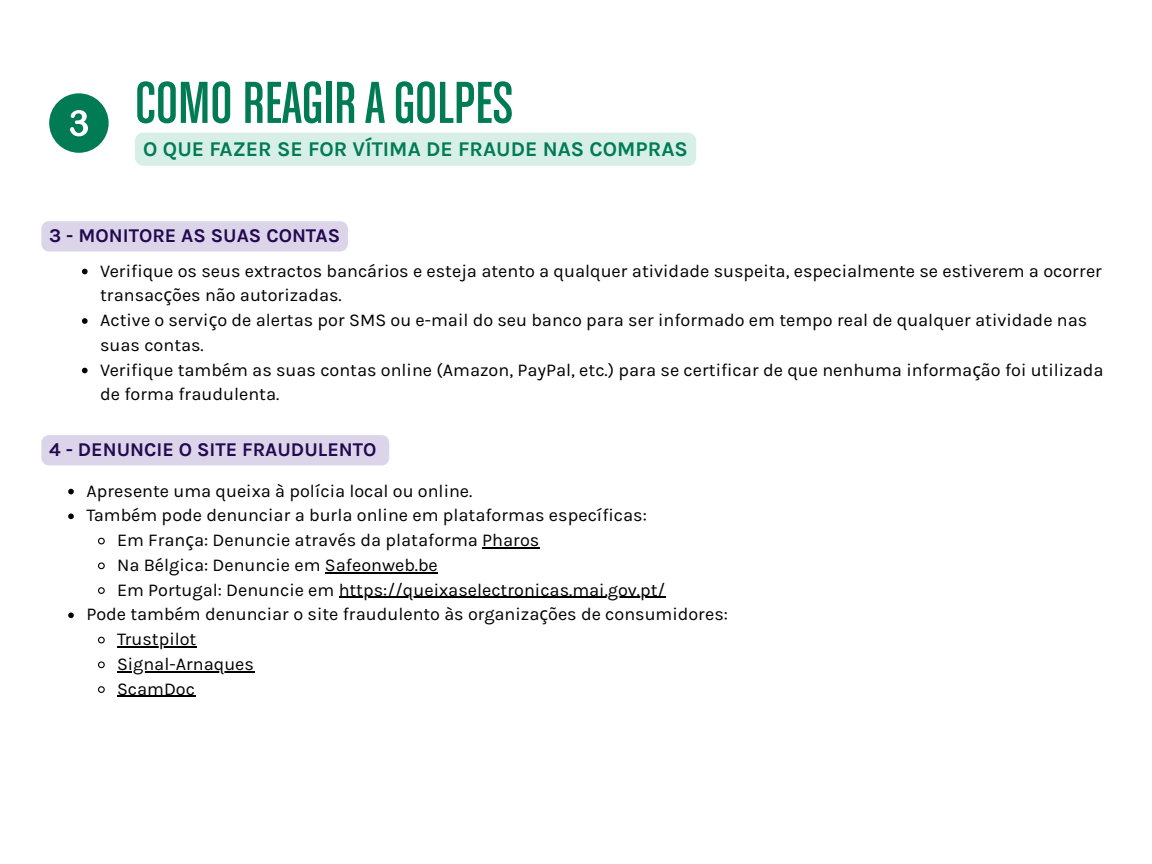
<style>
.page{position:relative;width:1152px;height:864px;background:#fff}
.page>*{position:absolute;margin:0;border:0;box-sizing:border-box;transform-origin:0 0}
.t1{font:63px "Chalet Comprime Cologne Eighty";color:#007b54}
.t2{font:700 21px "Karla";color:#007b54}
.t3{font:700 19.5px "Karla";color:#220950}
.t4{font:18px/24.8px "Karla";color:#000}
.s1{font-family:"Noto Sans"}
</style>
<div class="page">
<div style="left:49px;top:93px;width:60px;height:60px;background:#007b54;border-radius:50%"></div>
<svg style="left:70px;top:110px;width:18px;height:26px"></svg>
<div style="left:41px;top:435px;width:348px;height:30px;background:#dcd4e9"></div>
<svg style="left:68px;top:489px;width:6px;height:5px"></svg>
<svg style="left:68px;top:514px;width:6px;height:5px"></svg>
<svg style="left:98px;top:537px;width:7px;height:8px"></svg>
<hr style="left:482px;top:547px;width:57px;height:1px;background:#000">
<svg style="left:98px;top:562px;width:7px;height:8px"></svg>
<hr style="left:325px;top:572px;width:113px;height:1px;background:#000">
<svg style="left:98px;top:587px;width:7px;height:7px"></svg>
<hr style="left:339px;top:597px;width:326px;height:1px;background:#000">
<svg style="left:68px;top:613px;width:6px;height:5px"></svg>
<svg style="left:98px;top:636px;width:7px;height:8px"></svg>
<hr style="left:117px;top:646px;width:79px;height:1px;background:#000">
<svg style="left:98px;top:661px;width:7px;height:8px"></svg>
<hr style="left:117px;top:671px;width:137px;height:1px;background:#000">
<svg style="left:98px;top:686px;width:7px;height:7px"></svg>
<hr style="left:117px;top:696px;width:78px;height:1px;background:#000">
<div style="left:41px;top:221px;width:307px;height:31px;background:#dcd4e9"></div>
<svg style="left:82px;top:269px;width:6px;height:5px"></svg>
<svg style="left:82px;top:318px;width:6px;height:6px"></svg>
<svg style="left:82px;top:368px;width:6px;height:5px"></svg>
<div style="left:135px;top:133px;width:561px;height:33px;background:#d7efe7"></div>
<p class="t1" style="left:135px;top:79px;width:380px">COMO REAGIRAGOLPES</p>
<p class="t2" style="left:143px;top:137px;width:546px">O QUE FAZER SE FOR VÍTIMA DE FRAUDE NAS COMPRAS</p>
<p class="t3" style="left:49px;top:224px;width:292px">3 - MONITORE AS SUAS CONTAS</p>
<p class="t4" style="left:100px;top:258px;width:1003px">Verifique os seus extractos bancários e esteja atento a qualquer atividade suspeita, especialmente se estiverem a ocorrer transac<span class="s1">ç</span>ões não autorizadas.</p>
<p class="t4" style="left:100px;top:308px;width:989px">Active o servi<span class="s1">ç</span>o de alertas por SMS ou e-mail do seu banco para ser informado em tempo real de qualquer atividade nas suas contas.</p>
<p class="t4" style="left:100px;top:357px;width:1005px">Verifique também as suas contas online (Amazon, PayPal, etc.) para se certificar de que nenhuma informa<span class="s1">ç</span>ão foi utilizada de forma fraudulenta.</p>
<h1 class="t3" style="left:49px;top:438px;width:329px">4 - DENUNCIE O SITE FRAUDULENTO</h1>
<h2 class="t4" style="left:86px;top:478px;width:388px">Apresente uma queixa à polícia local ou online.</h2>
<h2 class="t4" style="left:86px;top:503px;width:562px">Também pode denunciar a burla online em plataformas específicas:</h2>
<p class="t4" style="left:117px;top:528px;width:424px">Em Fran<span class="s1">ç</span>a: Denuncie através da plataforma Pharos</p>
<p class="t4" style="left:117px;top:553px;width:322px">Na Bélgica: Denuncie em Safeonweb.be</p>
<p class="t4" style="left:117px;top:577px;width:550px">Em Portugal: Denuncie em https://queixaselectronicas.mai.gov.pt/</p>
<h2 class="t4" style="left:86px;top:602px;width:643px">Pode também denunciar o site fraudulento às organiza<span class="s1">ç</span>ões de consumidores:</h2>
<p class="t4" style="left:117px;top:627px;width:81px">Trustpilot</p>
<p class="t4" style="left:117px;top:652px;width:139px">Signal-Arnaques</p>
<p class="t4" style="left:117px;top:676px;width:80px">ScamDoc</p>
</div>
